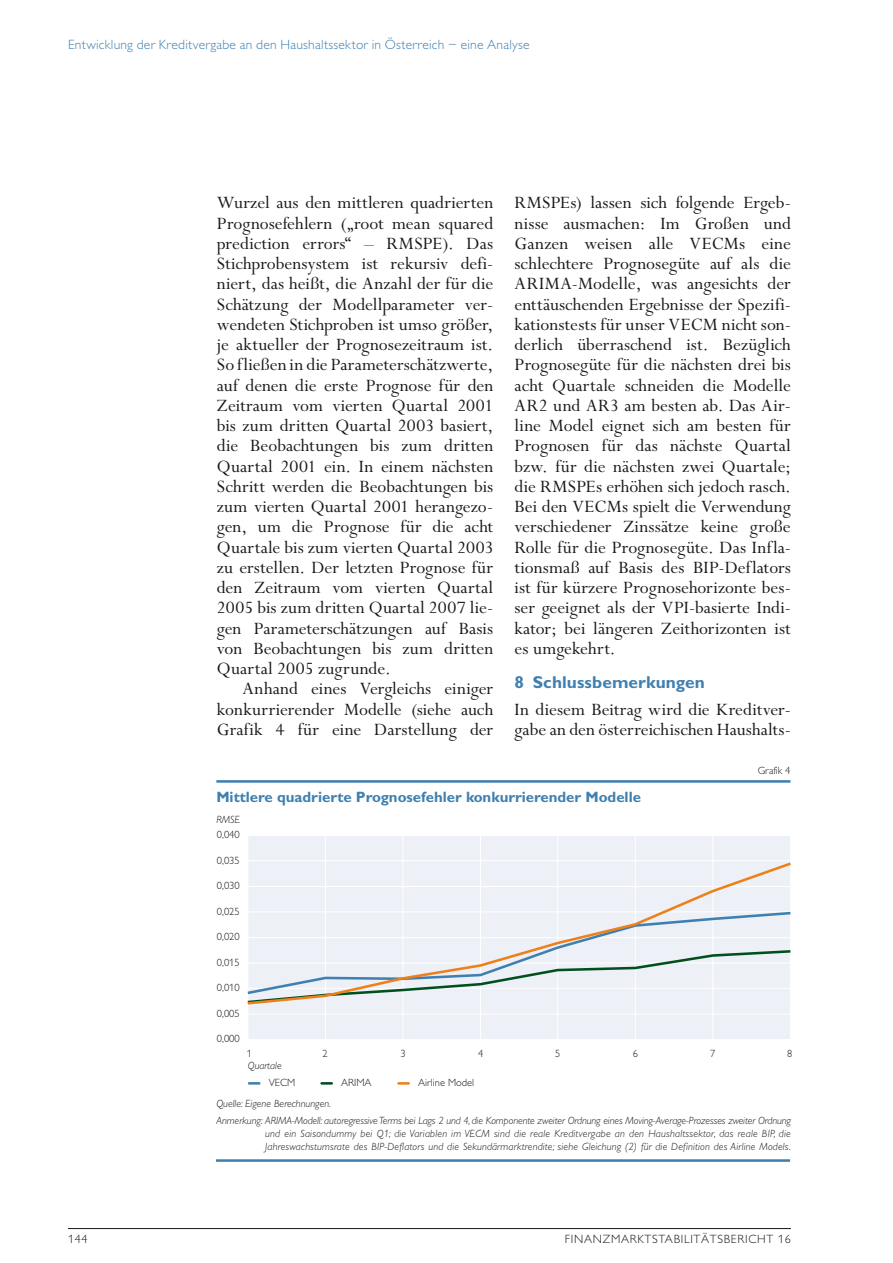
<style>
.page{position:relative;width:893px;height:1263px;background:#fff}
.page>*{position:absolute;margin:0;border:0;box-sizing:border-box;transform-origin:0 0}
.t1{font:19.5px/20.2px "Perpetua";color:#1a171b;text-align:justify}
.t2{font:700 17.25px "Gill Alternate One";letter-spacing:.005em;color:#3f80b0}
.t3{font:700 15px "Gill Alternate One";color:#3f80b0}
.t4{font:300 13.5px "Gill Alternate One";letter-spacing:.02em;color:#3f80b0}
.t5{font:300 12px "Gill Alternate One";letter-spacing:.06em;color:#1a171b}
.t6{font:italic 300 10.5px/12.8px "Gill Alternate One";letter-spacing:.015em;color:#1a171b}
.t7{font:italic 300 10.5px/17px "Gill Alternate One";letter-spacing:-.01em;color:#1a171b}
.t8{font:300 10.5px "Gill Alternate One";color:#1a171b}
</style>
<div class="page">
<hr style="left:68px;top:1228px;width:723px;height:1px;background:#1a171b">
<hr style="left:216px;top:780px;width:574px;height:3px;background:#3f80b0">
<div style="left:248px;top:835px;width:542px;height:204px;background:#edf0f6"></div>
<hr style="left:248px;top:1014px;width:542px;height:1px;background:#fff">
<hr style="left:248px;top:835px;width:542px;height:1px;background:#fff">
<hr style="left:325px;top:835px;width:1px;height:204px;background:#fff">
<hr style="left:402px;top:835px;width:1px;height:204px;background:#fff">
<hr style="left:480px;top:835px;width:1px;height:204px;background:#fff">
<hr style="left:557px;top:835px;width:1px;height:204px;background:#fff">
<hr style="left:635px;top:835px;width:1px;height:204px;background:#fff">
<hr style="left:712px;top:835px;width:1px;height:204px;background:#fff">
<svg style="left:247px;top:860px;width:544px;height:145px"></svg>
<hr style="left:216px;top:1159px;width:574px;height:3px;background:#3f80b0">
<svg style="left:249px;top:1082px;width:10px;height:2px"></svg>
<svg style="left:322px;top:1082px;width:10px;height:3px"></svg>
<svg style="left:398px;top:1082px;width:11px;height:3px"></svg>
<p class="t4" style="left:68px;top:37px;width:463px">Entwicklung der Kreditvergabe an den H aushaltssektor in Österreich – eine Analyse</p>
<p class="t1" style="left:217px;top:193px;width:278px">Wurzel aus den mittleren quadrierten Prognosefehlern („root mean squared prediction errors“ – RMSPE). Das Stichprobensystem ist rekursiv defi&shy;niert, das heißt, die Anzahl der für die Schätzung der Modellparameter ver&shy;wendeten Stich-proben ist umso größer, je aktueller der Prognosezeitraum ist.<br>So fließen in die Parameterschätzwerte, auf denen die erste Prognose für den Zeitraum vom vierten Quartal 2001 bis zum dritten Quartal 2003 basiert, die Beobachtungen bis zum dritten Quartal 2001 ein. In einem nächsten Schritt werden die Beobachtungen bis zum vierten Quartal 2001 herangezo&shy;gen, um die Prognose für die acht Quartale bis zum vierten Quartal 2003 zu erstellen. Der letzten Prognose für den Zeitraum vom vierten Quartal 2005 bis zum dritten Quartal 2007 lie&shy;gen Parameterschätzungen auf Basis von Beobachtungen bis zum dritten Quartal 2005 zugrunde.</p>
<p class="t1" style="left:217px;top:679px;width:278px;text-indent:26px">Anhand eines Vergleichs einiger konkurrierender Modelle (siehe auch Grafik 4 für eine Darstellung der</p>
<p class="t1" style="left:514px;top:193px;width:278px">RMSPEs) lassen sich folgende Ergeb&shy;nisse ausmachen: Im Großen und Ganzen weisen alle VECMs eine schlechtere Prognosegüte auf als die ARIMA-Modelle, was angesichts der enttäuschenden Ergebnisse der Spezifi&shy;kationstests für unser VECM nicht son&shy;derlich überraschend ist. Bezüglich Prognosegüte für die nächsten drei bis acht Quartale schneiden die Modelle AR2 und AR3 am besten ab. Das Air&shy;line Model eignet sich am besten für Prognosen für das nächste Quartal bzw. für die nächsten zwei Quartale; die RMSPEs erhöhen sich jedoch rasch.<br>Bei den VECMs spielt die Verwendung verschiedener Zinssätze keine große Rolle für die Prognosegüte. Das Infla&shy;tionsmaß auf Basis des BIP-Deflators ist für kürzere Prog-nosehorizonte bes&shy;ser geeignet als der VPI-basierte Indi&shy;kator; bei längeren Zeithorizonten ist es umgekehrt.</p>
<p class="t2" style="left:514px;top:672px;width:192px">8 Schlussbemerkungen</p>
<p class="t1" style="left:514px;top:700px;width:278px">In diesem Beitrag wird die Kreditver&shy;gabe an den österreichischen Haushalts-</p>
<p class="t8" style="left:758px;top:764px;width:34px">Grafik 4</p>
<p class="t3" style="left:216px;top:787px;width:426px">Mittlere quadrierte Prognosefehler konkurrierender Modelle</p>
<p class="t6" style="left:216px;top:813px;width:25px">RMSE</p>
<p class="t8" style="left:217px;top:829px;width:24px">0,040</p>
<p class="t8" style="left:217px;top:854px;width:24px">0,035</p>
<p class="t8" style="left:217px;top:880px;width:24px">0,030</p>
<p class="t8" style="left:217px;top:905px;width:24px">0,025</p>
<p class="t8" style="left:217px;top:931px;width:24px">0,020</p>
<p class="t8" style="left:217px;top:956px;width:24px">0,015</p>
<p class="t8" style="left:217px;top:982px;width:24px">0,010</p>
<p class="t8" style="left:217px;top:1007px;width:24px">0,005</p>
<p class="t8" style="left:217px;top:1033px;width:24px">0,000</p>
<p class="t8" style="left:247px;top:1047px;width:7px">1</p>
<p class="t8" style="left:323px;top:1047px;width:7px">2</p>
<p class="t8" style="left:401px;top:1047px;width:7px">3</p>
<p class="t8" style="left:478px;top:1047px;width:7px">4</p>
<p class="t8" style="left:555px;top:1047px;width:7px">5</p>
<p class="t8" style="left:633px;top:1047px;width:7px">6</p>
<p class="t8" style="left:710px;top:1047px;width:7px">7</p>
<p class="t8" style="left:787px;top:1047px;width:7px">8</p>
<p class="t8" style="left:269px;top:1076px;width:28px">VECM</p>
<p class="t8" style="left:341px;top:1076px;width:32px">ARIMA</p>
<p class="t8" style="left:418px;top:1076px;width:58px">Airline Model</p>
<p class="t6" style="left:248px;top:1059px;width:35px">Quartale</p>
<p class="t7" style="left:216px;top:1095px;width:576px">Quelle: Eigene Berechnungen.<br>Anmerkung: ARIMA-Modell: autoregressive Terms bei Lags 2 und 4, die Komponente zweiter Ordnung eines Moving-Average-Prozesses zweiter Ordnung</p>
<p class="t6" style="left:265px;top:1127px;width:527px">und ein Saisondummy bei Q1; die Variablen im VECM sind die reale Kreditvergabe an den Haushaltssektor, das reale BIP, die<br>Jahreswachstumsrate des BIP-Deflators und die Sekundärmarktrendite; siehe Gleichung (2) für die Definition des Airline Models.</p>
<p class="t5" style="left:68px;top:1232px;width:21px">144</p>
<p class="t5" style="left:565px;top:1232px;width:227px">FINANzmarktstabilitätsbericht 16</p>
</div>
